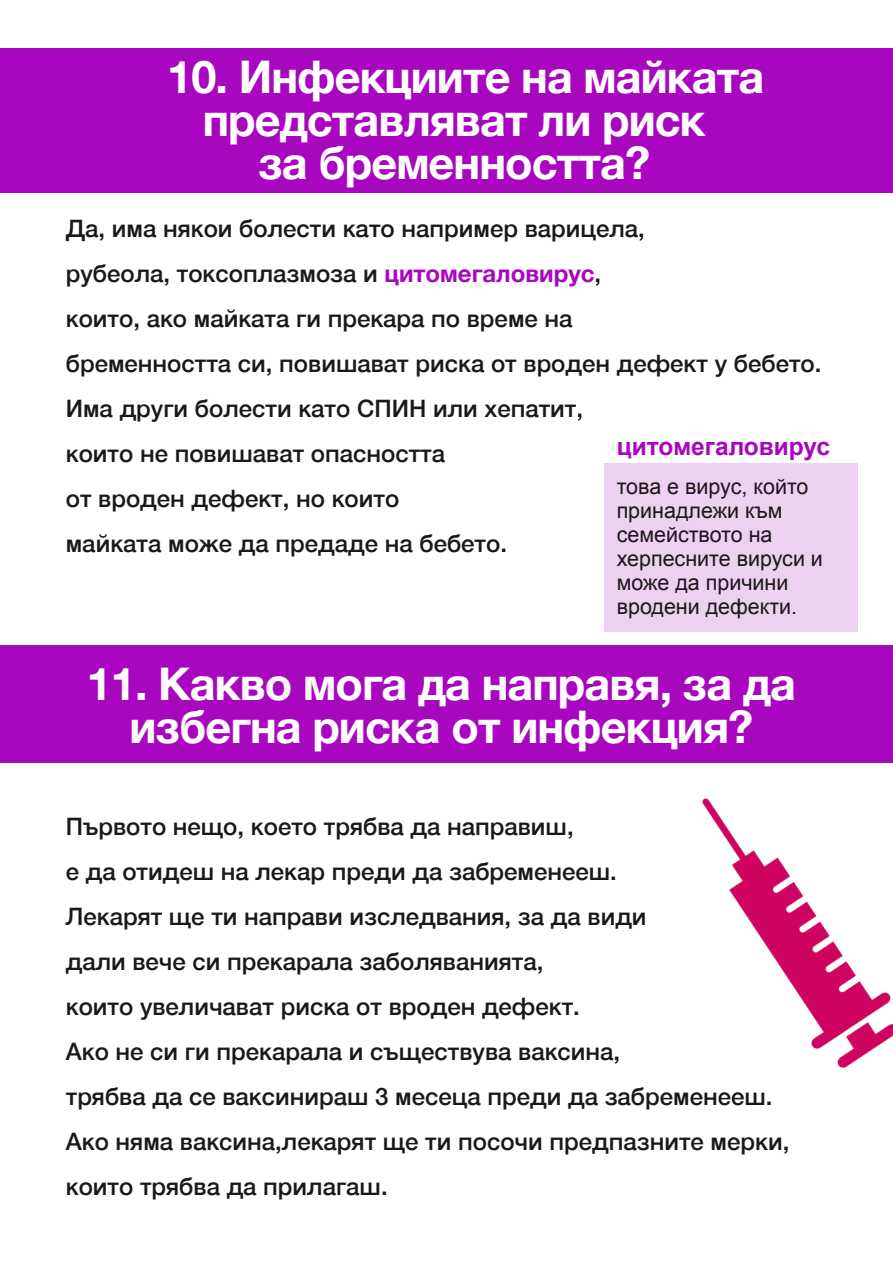
<style>
.page{position:relative;width:893px;height:1263px;background:#fff}
.page>*{position:absolute;margin:0;border:0;box-sizing:border-box;transform-origin:0 0}
.t1{font:700 45px/43px "Helvetica Neue";letter-spacing:-.02em;color:#fff;text-align:center}
.t2{font:700 24.45px "Arial";color:#a807bf}
.t3{font:500 24px/45px "Helvetica Neue";color:#1b171a}
.t4{font:21.45px/24px "Arial";color:#1b171a}
.s1{font-weight:700;color:#a807bf}
</style>
<div class="page">
<div style="left:0;top:48px;width:893px;height:145px;background:#a807bf"></div>
<div style="left:0;top:645px;width:893px;height:117px;background:#a807bf"></div>
<div style="left:604px;top:463px;width:254px;height:168px;background:#edd1f1"></div>
<img style="left:703px;top:799px;width:190px;height:268px">
<h1 class="t1" style="left:167px;top:55px;width:599px">10. Инфекциите на майката представляват ли риск<br>за бременността?</h1>
<p class="t3" style="left:66px;top:206px;width:757px">Да, има някои болести като например варицела,<br>рубеола, токсоплазмоза и <span class="s1">цитомегаловирус</span>,<br>които, ако майката ги прекара по време на<br>бременността си, повишават риска от вроден дефект у бебето.<br>Има други болести като СПИН или хепатит,<br>които не повишават опасността<br>от вроден дефект, но които<br>майката може да предаде на бебето.</p>
<p class="t2" style="left:617px;top:437px;width:215px">цитомегаловирус</p>
<p class="t4" style="left:617px;top:477px;width:208px">това е вирус, който принадлежи към семейството на херпесните вируси и може да причини вродени дефекти.</p>
<h1 class="t1" style="left:87px;top:662px;width:711px">11. Какво мога да направя, за да избегна риска от инфекция?</h1>
<p class="t3" style="left:66px;top:803px;width:725px">Първото нещо, което трябва да направиш,<br>е да отидеш на лекар преди да забременееш.<br>Лекарят ще ти направи изследвания, за да види<br>дали вече си прекарала заболяванията,<br>които увеличават риска от вроден дефект.<br>Ако не си ги прекарала и съществува ваксина,<br>трябва да се ваксинираш 3 месеца преди да забременееш.<br>Ако няма ваксина,лекарят ще ти посочи предпазните мерки, които трябва да прилагаш.</p>
</div>
